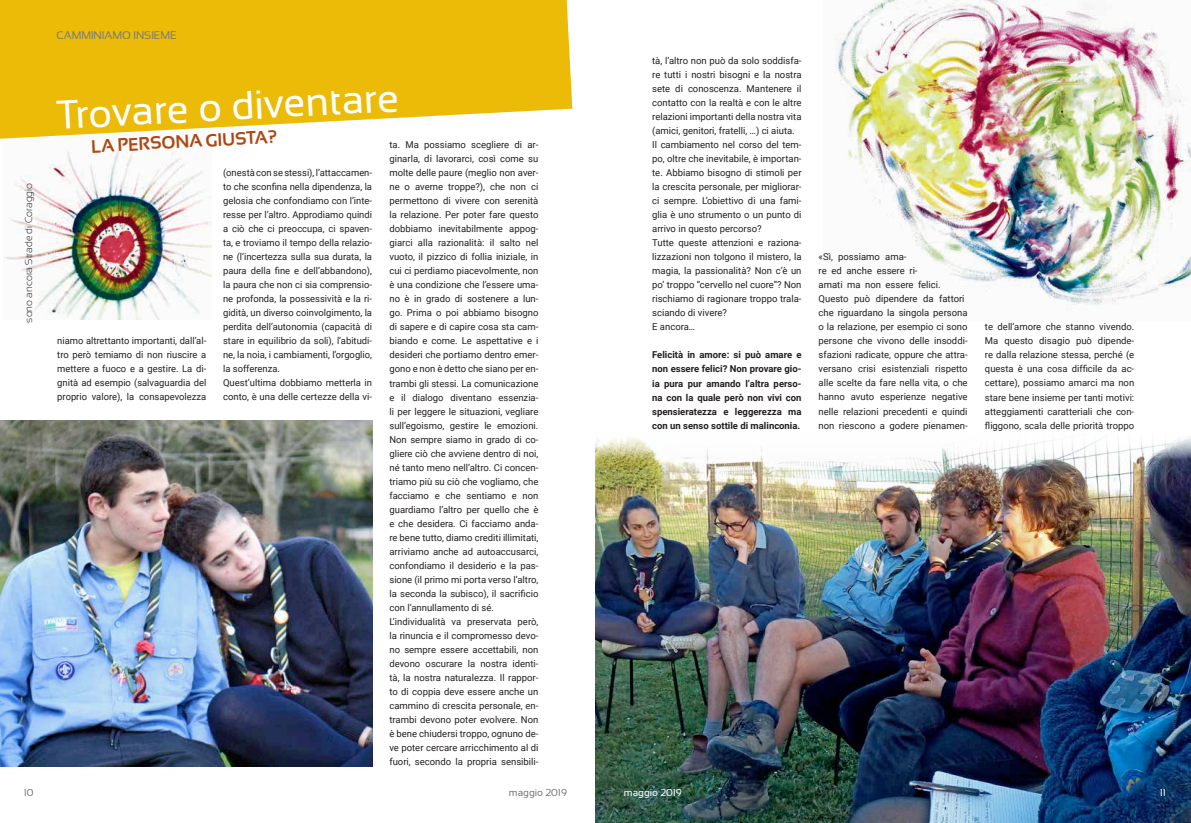
<style>
.page{position:relative;width:1191px;height:823px;background:#fff}
.page>*{position:absolute;margin:0;border:0;box-sizing:border-box;transform-origin:0 0}
.t1{font:40px "Sansation";color:#fff}
.t2{font:700 18px "Sansation";color:#ae4712}
.t3{font:11px "Sansation";color:#77797b}
.t4{font:300 10px "Sansation";color:#231f20}
.t5{font:10px "Sansation";color:#77797b}
.t6{font:10px "Sansation";color:#fff}
.t7{font:9.5px/14px "Roboto";color:#231f20}
.t8{font:700 9.5px/14px "Roboto";color:#231f20;text-align:justify}
</style>
<div class="page">
<img style="left:4px;top:147px;width:207px;height:172px">
<img style="left:0;top:420px;width:372px;height:345px">
<svg style="left:0;top:0;width:572px;height:139px;background:#edc222"></svg>
<img style="left:595px;top:437px;width:596px;height:385px">
<img style="left:834px;top:0;width:357px;height:311px">
<svg style="left:268px;top:130px;width:9px;height:9px"></svg>
<p class="t4" style="left:23px;top:322px;width:141px;rotate:-90deg">sono ancora Strade di Coraggio</p>
<p class="t3" style="left:56px;top:29px;width:16px">Camminiamo</p>
<p class="t3" style="left:133px;top:29px;width:11px">Insieme</p>
<h1 class="t1" style="left:56px;top:93px;width:344px;rotate:-3deg">Trovare o diventare</h1>
<h2 class="t2" style="left:90px;top:136px;width:39px;rotate:-3deg">la persona</h2>
<h2 class="t2" style="left:205px;top:130px;width:24px;rotate:-3deg">giusta</h2>
<p class="t7" style="left:389px;top:137px;width:150px">ta. Ma possiamo scegliere di ar&shy;ginarla, di lavorarci, così come su molte delle paure (meglio non aver&shy;ne o averne troppe?), che non ci permettono di vivere con serenità la relazione. Per poter fare questo dobbiamo inevitabilmente appog&shy;giarci alla razionalità: il salto nel vuoto, il pizzico di follia iniziale, in cui ci perdiamo piacevolmente, non è una condizione che l’essere uma&shy;no è in grado di sostenere a lun&shy;go. Prima o poi abbiamo bisogno di sapere e di capire cosa sta cam&shy;biando e come. Le aspettative e i desideri che portiamo dentro emer&shy;gono e non è detto che siano per en&shy;trambi gli stessi. La comunicazione e il dialogo diventano essenzia&shy;li per leggere le situazioni, vegliare sull’egoismo, gestire le emozioni.<br>Non sempre siamo in grado di co&shy;gliere ciò che avviene dentro di noi, né tanto meno nell’altro. Ci concen&shy;triamo più su ciò che vogliamo, che facciamo e che sentiamo e non guardiamo l’altro per quello che è e che desidera. Ci facciamo anda&shy;re bene tutto, diamo crediti illimitati, arriviamo anche ad autoaccusarci, confondiamo il desiderio e la pas&shy;sione (il primo mi porta verso l’altro, la seconda la subisco), il sacrificio con l’annullamento di sé.<br>L’individualità va preservata però, la rinuncia e il compromesso devo&shy;no sempre essere accettabili, non devono oscurare la nostra identi&shy;tà, la nostra naturalezza. Il rappor&shy;to di coppia deve essere anche un cammino di crescita personale, en&shy;trambi devono poter evolvere. Non è bene chiudersi troppo, ognuno de&shy;ve poter cercare arricchimento al di fuori, secondo la propria sensibili-</p>
<p class="t7" style="left:223px;top:165px;width:150px">(onestà con se stessi), l’attaccamen&shy;to che sconfina nella dipendenza, la gelosia che confondiamo con l’inte&shy;resse per l’altro. Approdiamo quindi a ciò che ci preoccupa, ci spaven&shy;ta, e troviamo il tempo della relazio&shy;ne (l’incertezza sulla sua durata, la paura della fine e dell’abbandono), la paura che non ci sia comprensio&shy;ne profonda, la possessività e la ri&shy;gidità, un diverso coinvolgimento, la perdita dell’autonomia (capacità di stare in equilibrio da soli), l’abitudi&shy;ne, la noia, i cambiamenti, l’orgoglio, la sofferenza.<br>Quest’ultima dobbiamo metterla in conto, è una delle certezze della vi-</p>
<p class="t7" style="left:57px;top:333px;width:150px;text-align:justify">niamo altrettanto importanti, dall’al&shy;tro però temiamo di non riuscire a mettere a fuoco e a gestire. La di&shy;gnità ad esempio (salvaguardia del proprio valore), la consapevolezza</p>
<p class="t7" style="left:652px;top:53px;width:151px">tà, l’altro non può da solo soddisfa&shy;re tutti i nostri bisogni e la nostra sete di conoscenza. Mantenere il contatto con la realtà e con le altre relazioni importanti della nostra vita (amici, genitori, fratelli, …) ci aiuta.<br>Il cambiamento nel corso del tem&shy;po, oltre che inevitabile, è importan&shy;te. Abbiamo bisogno di stimoli per la crescita personale, per migliorar&shy;ci sempre. L’obiettivo di una fami&shy;glia è uno strumento o un punto di arrivo in questo percorso?<br>Tutte queste attenzioni e raziona&shy;lizzazioni non tolgono il mistero, la magia, la passionalità? Non c’è un po’ troppo “cervello nel cuore”? Non rischiamo di ragionare troppo trala&shy;sciando di vivere?<br>E ancora…</p>
<p class="t8" style="left:652px;top:347px;width:151px">Felicità in amore: si può amare e non essere felici? Non provare gio&shy;ia pura pur amando l’altra perso&shy;na con la quale però non vivi con spensieratezza e leggerezza ma con un senso sottile di malinconia.</p>
<p class="t7" style="left:818px;top:249px;width:151px">«Sì, possiamo ama-<br>re ed anche essere ri-<br>amati ma non essere felici.<br>Questo può dipendere da fattori che riguardano la singola persona o la relazione, per esempio ci sono persone che vivono delle insoddi&shy;sfazioni radicate, oppure che attra&shy;versano crisi esistenziali rispetto alle scelte da fare nella vita, o che hanno avuto esperienze negative nelle relazioni precedenti e quindi non riescono a godere pienamen-</p>
<p class="t7" style="left:985px;top:319px;width:151px;text-align:justify">te dell’amore che stanno vivendo.<br>Ma questo disagio può dipende&shy;re dalla relazione stessa, perché (e questa è una cosa difficile da ac&shy;cettare), possiamo amarci ma non stare bene insieme per tanti motivi: atteggiamenti caratteriali che con&shy;fliggono, scala delle priorità troppo</p>
<p class="t5" style="left:509px;top:786px;width:60px">maggio 2019</p>
<p class="t5" style="left:24px;top:786px;width:11px">10</p>
<p class="t6" style="left:624px;top:786px;width:60px">maggio 2019</p>
<p class="t6" style="left:1159px;top:786px;width:8px">11</p>
</div>
